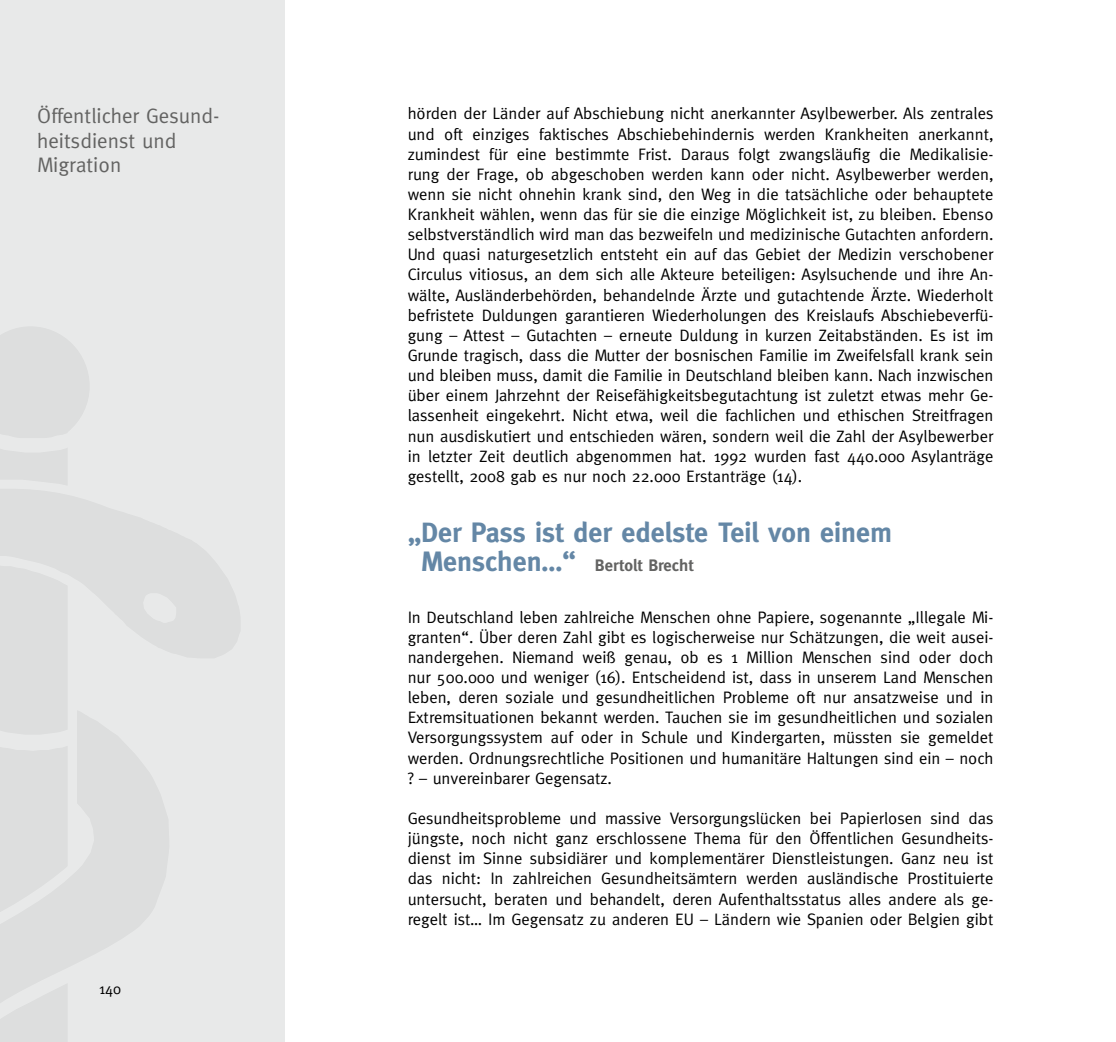
<style>
.page{position:relative;width:1116px;height:1042px;background:#fff}
.page>*{position:absolute;margin:0;border:0;box-sizing:border-box;transform-origin:0 0}
.t1{font:700 28px "Meta";color:#6487a6}
.t2{font:21px/24.5px "Meta";color:#636362}
.t3{font:16.62px/20.1px "Meta";color:#000;text-align:justify}
.t4{font:700 16.62px "Meta";letter-spacing:.005em;color:#636362}
.t5{font:14.88px "Meta";color:#000}
.s1{font-size:28px;color:#6487a6}
</style>
<div class="page">
<div style="left:0;top:0;width:284px;height:1042px;background:#e8e9e9"></div>
<svg style="left:90px;top:502px;width:150px;height:156px;fill:#dddede"></svg>
<svg style="left:68px;top:718px;width:101px;height:249px;fill:#dddede"></svg>
<svg style="left:0;top:747px;width:68px;height:295px"></svg>
<svg style="left:0;top:327px;width:90px;height:408px"></svg>
<p class="t2" style="left:37px;top:104px;width:183px">Öffentlicher Gesund&shy;heitsdienst und<br>Migration</p>
<p class="t3" style="left:407px;top:103px;width:587px">hörden der Länder auf Abschiebung nicht anerkannter Asylbewerber. Als zentrales und oft einziges faktisches Abschiebehindernis werden Krankheiten anerkannt, zumindest für eine bestimmte Frist. Daraus folgt zwangsläufig die Medikalisie&shy;rung der Frage, ob abgeschoben werden kann oder nicht. Asylbewerber werden, wenn sie nicht ohnehin krank sind, den Weg in die tatsächliche oder behauptete Krankheit wählen, wenn das für sie die einzige Möglichkeit ist, zu bleiben. Ebenso selbstverständlich wird man das bezweifeln und medizinische Gutachten anfordern.<br>Und quasi naturgesetzlich entsteht ein auf das Gebiet der Medizin verschobener Circulus vitiosus, an dem sich alle Akteure beteiligen: Asylsuchende und ihre An&shy;wälte, Ausländerbehörden, behandelnde Ärzte und gutachtende Ärzte. Wiederholt befristete Duldungen garantieren Wiederholungen des Kreislaufs Abschiebeverfü&shy;gung – Attest – Gutachten – erneute Duldung in kurzen Zeitabständen. Es ist im Grunde tragisch, dass die Mutter der bosnischen Familie im Zweifelsfall krank sein und bleiben muss, damit die Familie in Deutschland bleiben kann. Nach inzwischen über einem Jahrzehnt der Reisefähigkeitsbegutachtung ist zuletzt etwas mehr Ge&shy;lassenheit eingekehrt. Nicht etwa, weil die fachlichen und ethischen Streitfragen nun ausdiskutiert und entschieden wären, sondern weil die Zahl der Asylbewerber in letzter Zeit deutlich abgenommen hat. 1992 wurden fast 440.000 Asylanträge gestellt, 2008 gab es nur noch 22.000 Erstanträge (14).</p>
<h1 class="t1" style="left:407px;top:515px;width:486px">„Der Pass ist der edelste Teil von einem</h1>
<p class="t4" style="left:421px;top:556px;width:273px"><span class="s1">Menschen…“</span> Bertolt Brecht</p>
<p class="t3" style="left:407px;top:606px;width:587px">In Deutschland leben zahlreiche Menschen ohne Papiere, sogenannte „Illegale Mi&shy;granten“. Über deren Zahl gibt es logischerweise nur Schätzungen, die weit ausei&shy;nandergehen. Niemand weiß genau, ob es 1 Million Menschen sind oder doch nur 500.000 und weniger (16). Entscheidend ist, dass in unserem Land Menschen leben, deren soziale und gesundheitlichen Probleme oft nur ansatzweise und in Extremsituationen bekannt werden. Tauchen sie im gesundheitlichen und sozialen Versorgungssystem auf oder in Schule und Kindergarten, müssten sie gemeldet werden. Ordnungsrechtliche Positionen und humanitäre Haltungen sind ein – noch ? – unvereinbarer Gegensatz.</p>
<p class="t3" style="left:407px;top:808px;width:587px">Gesundheitsprobleme und massive Versorgungslücken bei Papierlosen sind das jüngste, noch nicht ganz erschlossene Thema für den Öffentlichen Gesundheits&shy;dienst im Sinne subsidiärer und komplementärer Dienstleistungen. Ganz neu ist das nicht: In zahlreichen Gesundheitsämtern werden ausländische Prostituierte untersucht, beraten und behandelt, deren Aufenthaltsstatus alles andere als ge&shy;regelt ist… Im Gegensatz zu anderen EU – Ländern wie Spanien oder Belgien gibt</p>
<p class="t5" style="left:99px;top:980px;width:23px">140</p>
</div>
